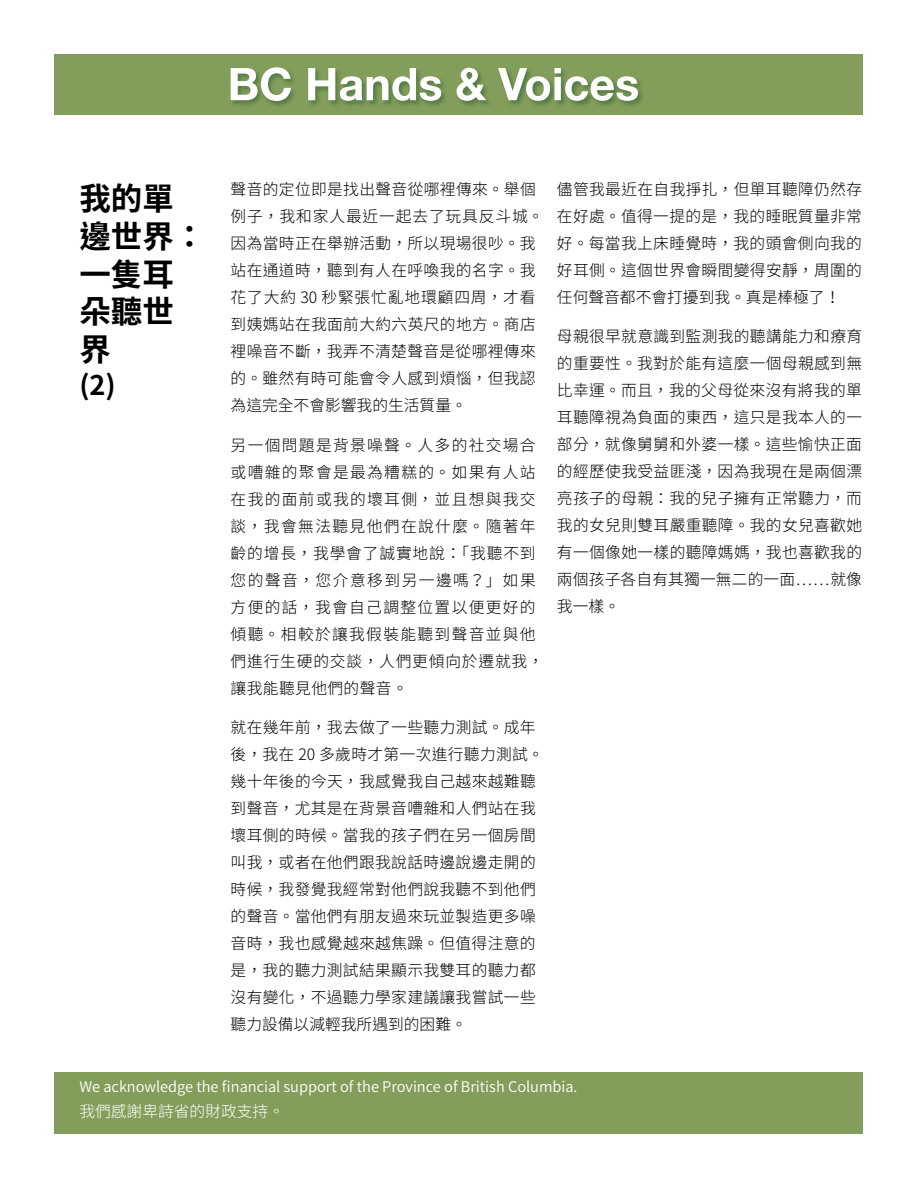
<style>
.page{position:relative;width:918px;height:1188px;background:#fff}
.page>*{position:absolute;margin:0;border:0;box-sizing:border-box;transform-origin:0 0}
.t1{font:700 31.5px/37.8px "Source Han Sans TW";color:#000}
.t2{font:700 27px "Source Han Sans TW";color:#000}
.t3{font:300 15.75px/27px "Source Han Sans TW";letter-spacing:.02em;color:#000}
.t4{font:300 15.75px/27px "Source Han Sans TW";letter-spacing:.085em;color:#000}
.t5{font:300 15.75px "Source Han Sans TW";color:#fff}
.t6{font:14.7px "Source Han Sans TW";color:#fff}
</style>
<div class="page">
<div style="left:54px;top:54px;width:808px;height:60px;background:#839e5b"></div>
<div style="left:54px;top:1073px;width:808px;height:61px;background:#839e5b"></div>
<div style="left:230px;top:66px;width:415px;height:42px;background:#003d21;opacity:.36"></div>
<svg style="left:231px;top:67px;width:60px;height:34px"></svg>
<svg style="left:308px;top:68px;width:133px;height:33px"></svg>
<svg style="left:457px;top:68px;width:29px;height:33px"></svg>
<svg style="left:498px;top:68px;width:140px;height:33px"></svg>
<h1 class="t1" style="left:79px;top:180px;width:127px">我的單邊世界：一隻耳朵聽世界</h1>
<h2 class="t2" style="left:79px;top:370px;width:38px">(2)</h2>
<p class="t3" style="left:231px;top:176px;width:314px">聲音的定位即是找出聲音從哪裡傳來。舉個例子，我和家人最近一起去了玩具反斗城。因為當時正在舉辦活動，所以現場很吵。我站在通道時，聽到有人在呼喚我的名字。我花了大約 30 秒緊張忙亂地環顧四周，才看到姨媽站在我面前大約六英尺的地方。商店裡噪音不斷，我弄不清楚聲音是從哪裡傳來的。雖然有時可能會令人感到煩惱，但我認為這完全不會影響我的生活質量。</p>
<p class="t4" style="left:231px;top:432px;width:314px">另一個問題是背景噪聲。人多的社交場合或嘈雜的聚會是最為糟糕的。如果有人站在我的面前或我的壞耳側，並且想與我交談，我會無法聽見他們在說什麼。隨著年齡的增長，我學會了誠實地說「：我聽不到您的聲音，您介意移到另一邊嗎？」如果方便的話，我會自己調整位置以便更好的傾聽。相較於讓我假裝能聽到聲音並與他們進行生硬的交談，人們更傾向於遷就我，讓我能聽見他們的聲音。</p>
<p class="t3" style="left:231px;top:714px;width:315px">就在幾年前，我去做了一些聽力測試。成年後，我在 20 多歲時才第一次進行聽力測試。幾十年後的今天，我感覺我自己越來越難聽到聲音，尤其是在背景音嘈雜和人們站在我壞耳側的時候。當我的孩子們在另一個房間叫我，或者在他們跟我說話時邊說邊走開的時候，我發覺我經常對他們說我聽不到他們的聲音。當他們有朋友過來玩並製造更多噪音時，我也感覺越來越焦躁。但值得注意的是，我的聽力測試結果顯示我雙耳的聽力都沒有變化，不過聽力學家建議讓我嘗試一些聽力設備以減輕我所遇到的困難。</p>
<p class="t3" style="left:557px;top:176px;width:307px;text-align:justify">儘管我最近在自我掙扎，但單耳聽障仍然存在好處。值得一提的是，我的睡眠質量非常好。每當我上床睡覺時，我的頭會側向我的好耳側。這個世界會瞬間變得安靜，周圍的任何聲音都不會打擾到我。真是棒極了!</p>
<p class="t3" style="left:557px;top:324px;width:307px;text-align:justify">母親很早就意識到監測我的聽講能力和療育的重要性。我對於能有這麼一個母親感到無比幸運。而且，我的父母從來沒有將我的單耳聽障視為負面的東西，這只是我本人的一部分，就像舅舅和外婆一樣。這些愉快正面的經歷使我受益匪淺，因為我現在是兩個漂亮孩子的母親：我的兒子擁有正常聽力，而我的女兒則雙耳嚴重聽障。我的女兒喜歡她有一個像她一樣的聽障媽媽，我也喜歡我的兩個孩子各自有其獨一無二的一面……就像我一樣。</p>
<p class="t6" style="left:79px;top:1078px;width:500px">We acknowledge the financial support of the Province of British Columbia.</p>
<p class="t5" style="left:79px;top:1103px;width:206px">我們感謝卑詩省的財政支持。</p>
</div>
